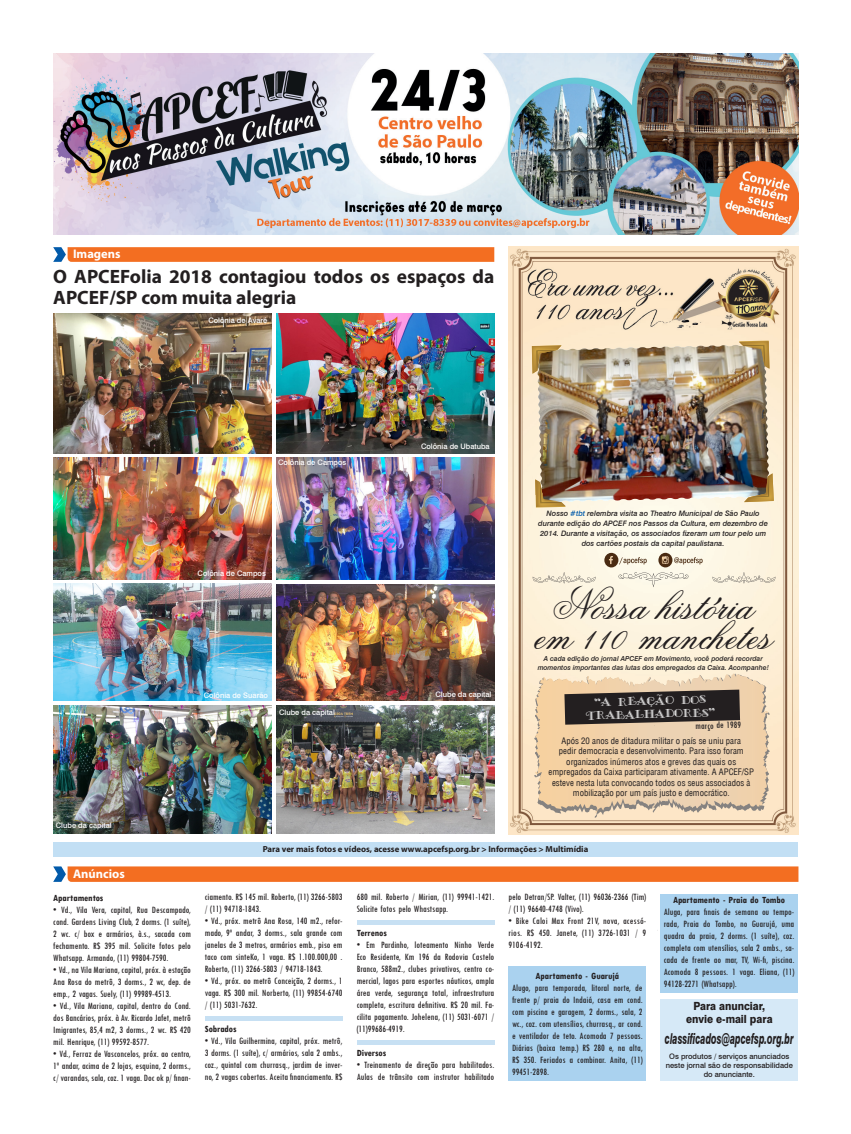
<style>
.page{position:relative;width:851px;height:1134px;background:#fff}
.page>*{position:absolute;margin:0;border:0;box-sizing:border-box;transform-origin:0 0}
.texto{font:46.25px "Flemish Script BT";color:#231f20}
.t1{font:700 19.38px/20.6px "Myriad Pro";color:#231f20}
.t2{font:italic 800 15px "Swiss 721 BT";color:#231f20;scale:.57 1}
.t3{font:700 12.5px "Myriad Pro";color:#fff}
.t4{font:800 11.25px "Swiss 721 BT";color:#231f20;scale:.9 1}
.texto_anúncio{font:condensed 10px/12px "Tw Cen";color:#231f20;text-align:justify}
.texto_anúncio-2{font:700 condensed 10px "Tw Cen";color:#231f20}
.texto-2{font:10px/13.1px "Galleria Plain";color:#fff;text-align:center}
.texto-3{font:condensed 10px "Tw Cen";color:#231f20}
.t5{font:condensed 8.75px/10.5px "Helvetica";color:#231f20;text-align:center}
.t6{font:700 8.75px "Myriad Pro";color:#231f20}
.legenda{font:italic 500 7.5px/10px "Swiss 721 BT";color:#231f20;text-align:center}
.legenda-2{font:500 7.5px "Swiss 721 BT";color:#fff}
.t7{font:500 7.5px/9px "Swiss 721 BT";color:#231f20;text-align:center}
.legenda-3{font:italic 500 6.88px/8.2px "Swiss 721 BT";color:#231f20;text-align:center}
.s1{color:#015aaa}
</style>
<div class="page">
<img style="left:508px;top:246px;width:290px;height:589px">
<svg style="left:53px;top:866px;width:745px;height:16px;background:#f0732b"></svg>
<svg style="left:53px;top:247px;width:441px;height:15px;background:#ef722b"></svg>
<div style="left:53px;top:842px;width:745px;height:15px;background:#c2dff4"></div>
<div style="left:660px;top:894px;width:137px;height:98px;background:#aad2ef"></div>
<div style="left:508px;top:966px;width:138px;height:115px;background:#aad2ef"></div>
<div style="left:660px;top:999px;width:138px;height:82px;background:#d6e9f7"></div>
<hr style="left:205px;top:1017px;width:137px;height:4px;background:#c7e0f3">
<hr style="left:357px;top:920px;width:137px;height:4px;background:#c7e0f3">
<hr style="left:357px;top:1040px;width:137px;height:4px;background:#c7e0f3">
<img style="left:53px;top:53px;width:745px;height:181px">
<img style="left:276px;top:313px;width:218px;height:141px">
<img style="left:53px;top:583px;width:218px;height:117px">
<img style="left:53px;top:458px;width:218px;height:121px">
<img style="left:276px;top:458px;width:218px;height:121px">
<img style="left:53px;top:313px;width:218px;height:141px">
<img style="left:276px;top:584px;width:218px;height:116px">
<img style="left:53px;top:706px;width:218px;height:128px">
<img style="left:276px;top:706px;width:218px;height:128px">
<svg style="left:618px;top:572px;width:70px;height:15px"></svg>
<svg style="left:712px;top:572px;width:63px;height:12px"></svg>
<svg style="left:532px;top:572px;width:63px;height:12px"></svg>
<svg style="left:534px;top:673px;width:235px;height:145px;background:#cdb598"></svg>
<div style="left:604px;top:553px;width:14px;height:15px;background:#4a2b12;border-radius:50%"></div>
<svg style="left:608px;top:556px;width:5px;height:8px"></svg>
<svg style="left:619px;top:557px;width:27px;height:7px"></svg>
<svg style="left:674px;top:557px;width:28px;height:7px"></svg>
<svg style="left:658px;top:553px;width:14px;height:15px"></svg>
<svg style="left:661px;top:556px;width:7px;height:8px"></svg>
<img style="left:531px;top:341px;width:242px;height:167px">
<img style="left:535px;top:479px;width:30px;height:28px">
<img style="left:539px;top:483px;width:22px;height:20px">
<p class="t3" style="left:73px;top:246px;width:49px">Imagens</p>
<p class="t1" style="left:53px;top:266px;width:442px">O APCEFolia 2018 contagiou todos os espaços da<br>APCEF/SP com muita alegria</p>
<p class="legenda-2" style="left:56px;top:821px;width:57px">Clube da capital</p>
<p class="t3" style="left:73px;top:866px;width:53px">Anúncios</p>
<p class="legenda-2" style="left:208px;top:316px;width:61px">Colônia de Avaré</p>
<p class="legenda-2" style="left:278px;top:458px;width:70px">Colônia de Campos</p>
<p class="legenda-2" style="left:198px;top:568px;width:70px">Colônia de Campos</p>
<p class="legenda-2" style="left:421px;top:442px;width:70px">Colônia de Ubatuba</p>
<p class="legenda-2" style="left:204px;top:691px;width:66px">Colônia de Suarão</p>
<p class="legenda-2" style="left:435px;top:690px;width:57px">Clube da capital</p>
<p class="legenda-2" style="left:279px;top:708px;width:57px">Clube da capital</p>
<p class="legenda" style="left:538px;top:509px;width:231px">Nosso <span class="s1">#tbt</span> relembra visita ao Theatro Municipal de São Paulo durante edição do APCEF nos Passos da Cultura, em dezembro de 2014. Durante a visitação, os associados fizeram um tour pelo um dos cartões postais da capital paulistana.</p>
<p class="texto" style="left:552px;top:575px;width:202px">Nossa história</p>
<p class="texto" style="left:533px;top:605px;width:239px">em 110 manchetes</p>
<p class="legenda-3" style="left:537px;top:655px;width:233px">A cada edição do jornal APCEF em Movimento, você poderá recordar momentos importantes das lutas dos empregados da Caixa. Acompanhe!</p>
<p class="texto-2" style="left:585px;top:696px;width:131px;rotate:-1deg">“A reação dos trabalhadores”</p>
<p class="texto-3" style="left:695px;top:719px;width:47px;rotate:-1deg">março de 1989</p>
<p class="t5" style="left:548px;top:735px;width:207px">Após 20 anos de ditadura militar o país se uniu para<br>pedir democracia e desenvolvimento. Para isso foram organizados inúmeros atos e greves das quais os empregados da Caixa participaram ativamente. A APCEF/SP esteve nesta luta convocando todos os seus associados à mobilização por um país justo e democrático.</p>
<p class="t6" style="left:262px;top:843px;width:327px">Para ver mais fotos e vídeos, acesse www.apcefsp.org.br &gt; Informações &gt; Multimídia</p>
<p class="texto_anúncio-2" style="left:53px;top:891px;width:52px">Apartamentos</p>
<p class="texto_anúncio" style="left:53px;top:903px;width:139px">• Vd., Vila Vera, capital, Rua Descampado, cond. Gardens Living Club, 2 dorms. (1 suíte), 2 wc. c/ box e armários, à.s., sacada com fechamento. R$ 395 mil. Solicite fotos pelo Whatsapp. Armando, (11) 99804-7590.</p>
<p class="texto_anúncio" style="left:53px;top:963px;width:139px">• Vd., na Vila Mariana, capital, próx. à estação Ana Rosa do metrô, 3 dorms., 2 wc, dep. de emp., 2 vagas. Suely, (11) 99989-4513.</p>
<p class="texto_anúncio" style="left:53px;top:999px;width:139px">• Vd., Vila Mariana, capital, dentro do Cond. dos Bancários, próx. à Av. Ricardo Jafet, metrô Imigrantes, 85,4 m2, 3 dorms., 2 wc. R$ 420 mil. Henrique, (11) 99592-8577.</p>
<p class="texto_anúncio" style="left:53px;top:1047px;width:139px">• Vd., Ferraz de Vasconcelos, próx. ao centro, 1º andar, acima de 2 lojas, esquina, 2 dorms., c/ varandas, sala, coz. 1 vaga. Doc ok p/ finan-</p>
<p class="texto_anúncio" style="left:205px;top:891px;width:139px">ciamento. R$ 145 mil. Roberto, (11) 3266-5803 / (11) 94718-1843.</p>
<p class="texto_anúncio" style="left:205px;top:915px;width:139px">• Vd., próx. metrô Ana Rosa, 140 m2., refor&shy;mado, 9º andar, 3 dorms., sala grande com janelas de 3 metros, armários emb., piso em taco com sinteKo, 1 vaga. R$ 1.100.000,00 .<br>Roberto, (11) 3266-5803 / 94718-1843.</p>
<p class="texto_anúncio" style="left:205px;top:975px;width:139px">• Vd., próx. ao metrô Conceição, 2 dorms., 1 vaga. R$ 300 mil. Norberto, (11) 99854-6740 / (11) 5031-7632.</p>
<p class="texto_anúncio-2" style="left:205px;top:1023px;width:33px">Sobrados</p>
<p class="texto_anúncio" style="left:205px;top:1035px;width:139px">• Vd., Vila Guilhermina, capital, próx. metrô, 3 dorms. (1 suíte), c/ armários, sala 2 ambs., coz., quintal com churrasq., jardim de inver&shy;no, 2 vagas cobertas. Aceita financiamento. R$</p>
<p class="texto_anúncio" style="left:356px;top:891px;width:139px">680 mil. Roberto / Mirian, (11) 99941-1421.<br>Solicite fotos pelo Whastsapp.</p>
<p class="texto_anúncio-2" style="left:356px;top:927px;width:32px">Terrenos</p>
<p class="texto_anúncio" style="left:356px;top:939px;width:139px">• Em Pardinho, loteamento Ninho Verde Eco Residente, Km 196 da Rodovia Castelo Branco, 588m2., clubes privativos, centro co&shy;mercial, lagos para esportes náuticos, ampla área verde, segurança total, infraestrutura completa, escritura definitiva. R$ 20 mil. Fa&shy;cilita pagamento. Johelena, (11) 5031-6071 / (11)99686-4919.</p>
<p class="texto_anúncio-2" style="left:356px;top:1047px;width:31px">Diversos</p>
<p class="texto_anúncio" style="left:356px;top:1059px;width:139px">• Treinamento de direção para habilitados.<br>Aulas de trânsito com instrutor habilitado</p>
<p class="texto_anúncio" style="left:508px;top:890px;width:139px">pelo Detran/SP. Valter, (11) 96036-2366 (Tim) / (11) 96640-4748 (Vivo).</p>
<p class="texto_anúncio" style="left:508px;top:914px;width:139px">• Bike Caloi Max Front 21V, nova, acessó&shy;rios. R$ 450. Janete, (11) 3726-1031 / 9<br>9106-4192.</p>
<p class="texto_anúncio-2" style="left:535px;top:970px;width:85px">Apartamento - Guarujá</p>
<p class="texto_anúncio" style="left:512px;top:982px;width:132px">Alugo, para temporada, litoral norte, de frente p/ praia do Indaiá, casa em cond. com piscina e garagem, 2 dorms., sala, 2 wc., coz. com utensílios, churrasq., ar cond. e ventilador de teto. Acomoda 7 pessoas.<br>Diárias (baixa temp.) R$ 280 e, na alta, R$ 350. Feriados a combinar. Anita, (11)<br>99451-2898.</p>
<p class="texto_anúncio-2" style="left:673px;top:894px;width:113px">Apartamento - Praia do Tombo</p>
<p class="texto_anúncio" style="left:663px;top:906px;width:132px">Aluga, para finais de semana ou tempo&shy;rada, Praia do Tombo, no Guarujá, uma quadra da praia, 2 dorms. (1 suíte), coz. completa com utensílios, sala 2 ambs., sa&shy;cada de frente ao mar, TV, Wi-fi, piscina.<br>Acomoda 8 pessoas. 1 vaga. Eliana, (11)<br>94128-2271 (Whatsapp).</p>
<p class="t4" style="left:693px;top:999px;width:81px">Para anunciar,</p>
<p class="t4" style="left:686px;top:1012px;width:98px">envie e-mail para</p>
<p class="t2" style="left:664px;top:1030px;width:227px">classificados@apcefsp.org.br</p>
<p class="t7" style="left:665px;top:1052px;width:129px">Os produtos / serviços anunciados neste jornal são de responsabilidade do anunciante.</p>
</div>
